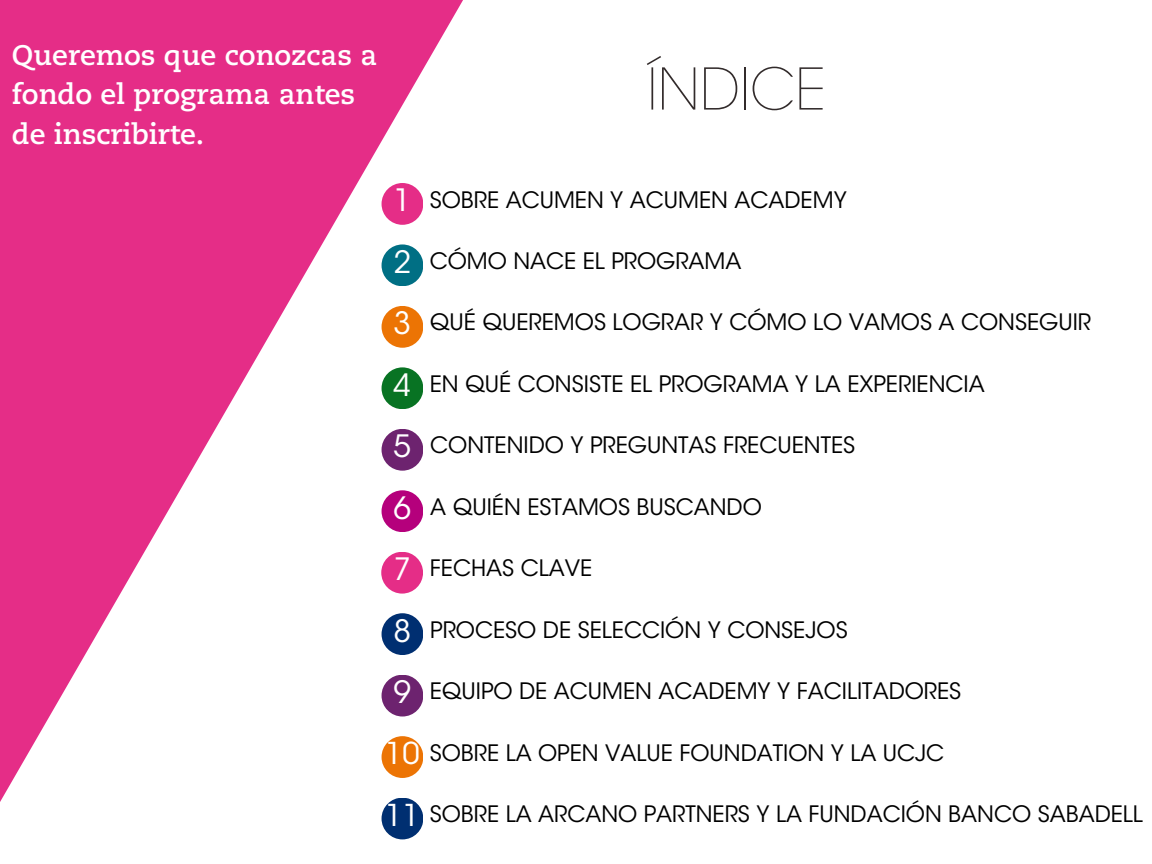
<style>
.page{position:relative;width:1152px;height:864px;background:#fff}
.page>*{position:absolute;margin:0;border:0;box-sizing:border-box;transform-origin:0 0}
.t1{font:200 57px "ITC Avant Garde Std";color:#322b2b}
.t2{font:30.6px "ITC Avant Garde Std";color:#fff}
.t3{font:30px "ITC Avant Garde Std";color:#fff}
.t4{font:700 28.35px/39.5px "Caecilia LT Std";color:#fff}
.t5{font:22.5px "ITC Avant Garde Std";color:#000}
</style>
<div class="page">
<svg style="left:0;top:0;width:463px;height:825px;fill:#e52d87"></svg>
<div style="left:382px;top:183px;width:41px;height:42px;background:#e52d87;border-radius:50%"></div>
<div style="left:382px;top:306px;width:41px;height:42px;background:#ec7404;border-radius:50%"></div>
<div style="left:382px;top:367px;width:41px;height:42px;background:#087323;border-radius:50%"></div>
<div style="left:382px;top:429px;width:41px;height:42px;background:#6d236f;border-radius:50%"></div>
<div style="left:382px;top:490px;width:41px;height:42px;background:#b5007c;border-radius:50%"></div>
<div style="left:382px;top:613px;width:41px;height:42px;background:#002f71;border-radius:50%"></div>
<div style="left:382px;top:675px;width:41px;height:42px;background:#6d236f;border-radius:50%"></div>
<div style="left:382px;top:244px;width:41px;height:42px;background:#006f84;border-radius:50%"></div>
<div style="left:381px;top:552px;width:42px;height:42px;background:#e52d87;border-radius:50%"></div>
<div style="left:382px;top:736px;width:41px;height:42px;background:#ec7404;border-radius:50%"></div>
<div style="left:382px;top:798px;width:41px;height:41px;background:#002f71;border-radius:50%"></div>
<p class="t4" style="left:12px;top:37px;width:367px">Queremos que conozcas a fondo el programa antes de inscribirte.</p>
<p class="t1" style="left:647px;top:67px;width:181px">ÍNDICE</p>
<p class="t2" style="left:394px;top:189px;width:19px">1</p>
<p class="t5" style="left:430px;top:191px;width:419px">SOBRE ACUMEN Y ACUMEN ACADEMY</p>
<p class="t2" style="left:394px;top:250px;width:19px">2</p>
<p class="t5" style="left:430px;top:252px;width:313px">CÓMO NACE EL PROGRAMA</p>
<p class="t2" style="left:394px;top:312px;width:19px">3</p>
<p class="t5" style="left:430px;top:314px;width:663px">QUÉ QUEREMOS LOGRAR Y CÓMO LO VAMOS A CONSEGUIR</p>
<p class="t2" style="left:394px;top:373px;width:19px">4</p>
<p class="t5" style="left:430px;top:375px;width:557px">EN QUÉ CONSISTE EL PROGRAMA Y LA EXPERIENCIA</p>
<p class="t2" style="left:394px;top:435px;width:19px">5</p>
<p class="t5" style="left:430px;top:437px;width:427px">CONTENIDO Y PREGUNTAS FRECUENTES</p>
<p class="t2" style="left:394px;top:496px;width:19px">6</p>
<p class="t5" style="left:430px;top:498px;width:333px">A QUIÉN ESTAMOS BUSCANDO</p>
<p class="t2" style="left:394px;top:558px;width:19px">7</p>
<p class="t5" style="left:430px;top:560px;width:164px">FECHAS CLAVE</p>
<p class="t2" style="left:394px;top:619px;width:19px">8</p>
<p class="t5" style="left:430px;top:621px;width:419px">PROCESO DE SELECCIÓN Y CONSEJOS</p>
<p class="t2" style="left:394px;top:680px;width:19px">9</p>
<p class="t5" style="left:430px;top:683px;width:533px">EQUIPO DE ACUMEN ACADEMY Y FACILITADORES</p>
<p class="t3" style="left:385px;top:742px;width:36px">10</p>
<p class="t5" style="left:430px;top:744px;width:516px">SOBRE LA OPEN VALUE FOUNDATION Y LA UCJC</p>
<p class="t3" style="left:385px;top:804px;width:36px">11</p>
<p class="t5" style="left:430px;top:805px;width:715px">SOBRE LA ARCANO PARTNERS Y LA FUNDACIÓN BANCO SABADELL</p>
</div>
